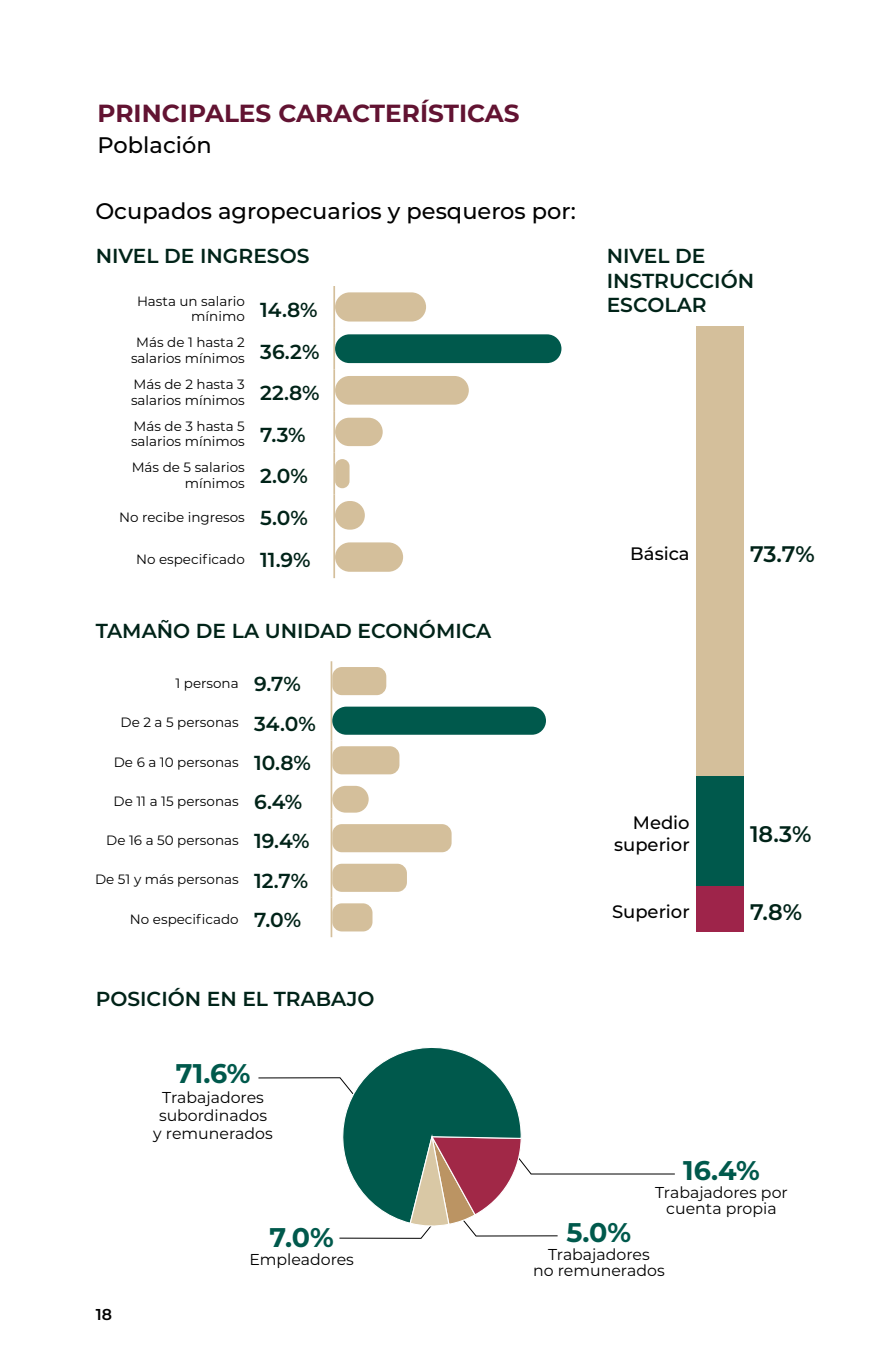
<style>
.page{position:relative;width:893px;height:1372px;background:#fff}
.page>*{position:absolute;margin:0;border:0;box-sizing:border-box;transform-origin:0 0}
.t1{font:700 27px "Montserrat";color:#00594c}
.t2{font:700 24.75px "Montserrat";color:#621332}
.t3{font:500 22.5px "Montserrat";color:#000}
.t4{font:600 22.5px "Montserrat";color:#002318}
.t5{font:600 20.25px/24.8px "Montserrat";color:#002318}
.t6{font:500 18px/22.5px "Montserrat";color:#000;text-align:right}
.t7{font:15.75px/18px "Montserrat";color:#000;text-align:center}
.t8{font:600 15.75px "Montserrat";color:#000}
.t9{font:13.5px/15.8px "Montserrat";color:#000}
.s1{font-weight:600;font-size:20.25px;color:#002318}
</style>
<div class="page">
<hr style="left:333px;top:286px;width:2px;height:42px;background:#d4bf9b">
<hr style="left:333px;top:328px;width:2px;height:41px;background:#d4bf9b">
<hr style="left:333px;top:369px;width:2px;height:42px;background:#d4bf9b">
<hr style="left:333px;top:411px;width:2px;height:41px;background:#d4bf9b">
<hr style="left:333px;top:452px;width:2px;height:42px;background:#d4bf9b">
<hr style="left:333px;top:494px;width:2px;height:42px;background:#d4bf9b">
<hr style="left:333px;top:536px;width:2px;height:42px;background:#d4bf9b">
<div style="left:335px;top:292px;width:91px;height:29px;background:#d4bf9b;border-radius:15px"></div>
<div style="left:335px;top:334px;width:226px;height:29px;background:#00594c;border-radius:14px"></div>
<div style="left:335px;top:376px;width:134px;height:28px;background:#d4bf9b;border-radius:14px"></div>
<div style="left:335px;top:417px;width:48px;height:29px;background:#d4bf9b;border-radius:14px"></div>
<div style="left:335px;top:459px;width:15px;height:29px;background:#d4bf9b;border-radius:7px"></div>
<div style="left:335px;top:501px;width:30px;height:28px;background:#d4bf9b;border-radius:14px"></div>
<div style="left:335px;top:542px;width:68px;height:29px;background:#d4bf9b;border-radius:15px"></div>
<hr style="left:331px;top:661px;width:1px;height:40px;background:#d4bf9b">
<hr style="left:331px;top:701px;width:1px;height:39px;background:#d4bf9b">
<hr style="left:331px;top:740px;width:1px;height:40px;background:#d4bf9b">
<hr style="left:331px;top:780px;width:1px;height:38px;background:#d4bf9b">
<hr style="left:331px;top:818px;width:1px;height:40px;background:#d4bf9b">
<hr style="left:331px;top:858px;width:1px;height:39px;background:#d4bf9b">
<hr style="left:331px;top:897px;width:1px;height:40px;background:#d4bf9b">
<div style="left:332px;top:667px;width:54px;height:28px;background:#d4bf9b;border-radius:10px"></div>
<div style="left:332px;top:706px;width:214px;height:28px;background:#00594c;border-radius:14px"></div>
<div style="left:332px;top:746px;width:67px;height:28px;background:#d4bf9b;border-radius:10px"></div>
<div style="left:332px;top:785px;width:37px;height:27px;background:#d4bf9b;border-radius:13px"></div>
<div style="left:332px;top:824px;width:120px;height:28px;background:#d4bf9b;border-radius:10px"></div>
<div style="left:332px;top:863px;width:75px;height:28px;background:#d4bf9b;border-radius:10px"></div>
<div style="left:332px;top:903px;width:40px;height:28px;background:#d4bf9b;border-radius:10px"></div>
<div style="left:696px;top:326px;width:48px;height:450px;background:#d4bf9b"></div>
<div style="left:696px;top:776px;width:48px;height:110px;background:#00594c"></div>
<div style="left:696px;top:886px;width:48px;height:46px;background:#9e244a"></div>
<svg style="left:258px;top:1047px;width:417px;height:191px"></svg>
<h2 class="t2" style="left:98px;top:95px;width:424px">PRINCIPALES CARACTERÍSTICAS</h2>
<h3 class="t3" style="left:98px;top:130px;width:116px">Población</h3>
<h3 class="t3" style="left:95px;top:196px;width:482px">Ocupados agropecuarios y pesqueros por:</h3>
<h3 class="t5" style="left:96px;top:242px;width:215px">NIVEL DE INGRESOS</h3>
<h3 class="t5" style="left:607px;top:242px;width:149px">NIVEL DE<br>INSTRUCCIÓN<br>ESCOLAR</h3>
<p class="t9" style="left:191px;top:292px;width:128px;text-indent:-54px">Hasta un salario<br>mínimo <sup>14.8%</sup></p>
<p class="t9" style="left:131px;top:334px;width:190px;text-indent:5px">Más de 1 hasta 2<br>salarios mínimos <sup>36.2%</sup></p>
<p class="t9" style="left:131px;top:376px;width:190px">Más de 2 hasta 3<br>salarios mínimos <sup>22.8%</sup></p>
<p class="t9" style="left:131px;top:417px;width:176px">Más de 3 hasta 5<br>salarios mínimos <sup>7.3%</sup></p>
<p class="t9" style="left:185px;top:459px;width:125px;text-indent:-53px">Más de 5 salarios mínimos <sup>2.0%</sup></p>
<p class="t9" style="left:119px;top:508px;width:190px">No recibe ingresos <span class="s1">5.0%</span></p>
<p class="t9" style="left:136px;top:550px;width:176px">No especificado <span class="s1">11.9%</span></p>
<h3 class="t6" style="left:630px;top:542px;width:61px">Básica</h3>
<h3 class="t4" style="left:750px;top:538px;width:66px">73.7%</h3>
<h3 class="t5" style="left:96px;top:617px;width:397px">TAMAÑO DE LA UNIDAD ECONÓMICA</h3>
<p class="t9" style="left:175px;top:674px;width:127px">1 persona <span class="s1">9.7%</span></p>
<p class="t9" style="left:121px;top:714px;width:197px">De 2 a 5 personas <span class="s1">34.0%</span></p>
<p class="t9" style="left:114px;top:753px;width:198px">De 6 a 10 personas <span class="s1">10.8%</span></p>
<p class="t9" style="left:114px;top:792px;width:190px">De 11 a 15 personas <span class="s1">6.4%</span></p>
<p class="t9" style="left:106px;top:831px;width:205px">De 16 a 50 personas <span class="s1">19.4%</span></p>
<p class="t9" style="left:95px;top:871px;width:215px">De 51 y más personas <span class="s1">12.7%</span></p>
<p class="t9" style="left:130px;top:910px;width:173px">No especificado <span class="s1">7.0%</span></p>
<h3 class="t5" style="left:96px;top:985px;width:280px">POSICIÓN EN EL TRABAJO</h3>
<h1 class="t1" style="left:176px;top:1054px;width:76px">71.6%</h1>
<p class="t7" style="left:153px;top:1088px;width:121px">Trabajadores subordinados y remunerados</p>
<p class="t8" style="left:96px;top:1302px;width:18px">18</p>
<h1 class="t1" style="left:270px;top:1217px;width:66px">7.0%</h1>
<p class="t7" style="left:249px;top:1249px;width:106px">Empleadores</p>
<h3 class="t6" style="left:614px;top:810px;width:77px">Medio superior</h3>
<h3 class="t4" style="left:750px;top:818px;width:63px">18.3%</h3>
<h3 class="t6" style="left:612px;top:899px;width:79px">Superior</h3>
<h3 class="t4" style="left:750px;top:896px;width:54px">7.8%</h3>
<h1 class="t1" style="left:683px;top:1150px;width:78px">16.4%</h1>
<p class="t7" style="left:655px;top:1183px;width:134px;line-height:15.8px">Trabajadores por cuenta propia</p>
<h1 class="t1" style="left:566px;top:1212px;width:66px">5.0%</h1>
<p class="t7" style="left:533px;top:1245px;width:133px;line-height:15.8px">Trabajadores<br>no remunerados</p>
</div>
